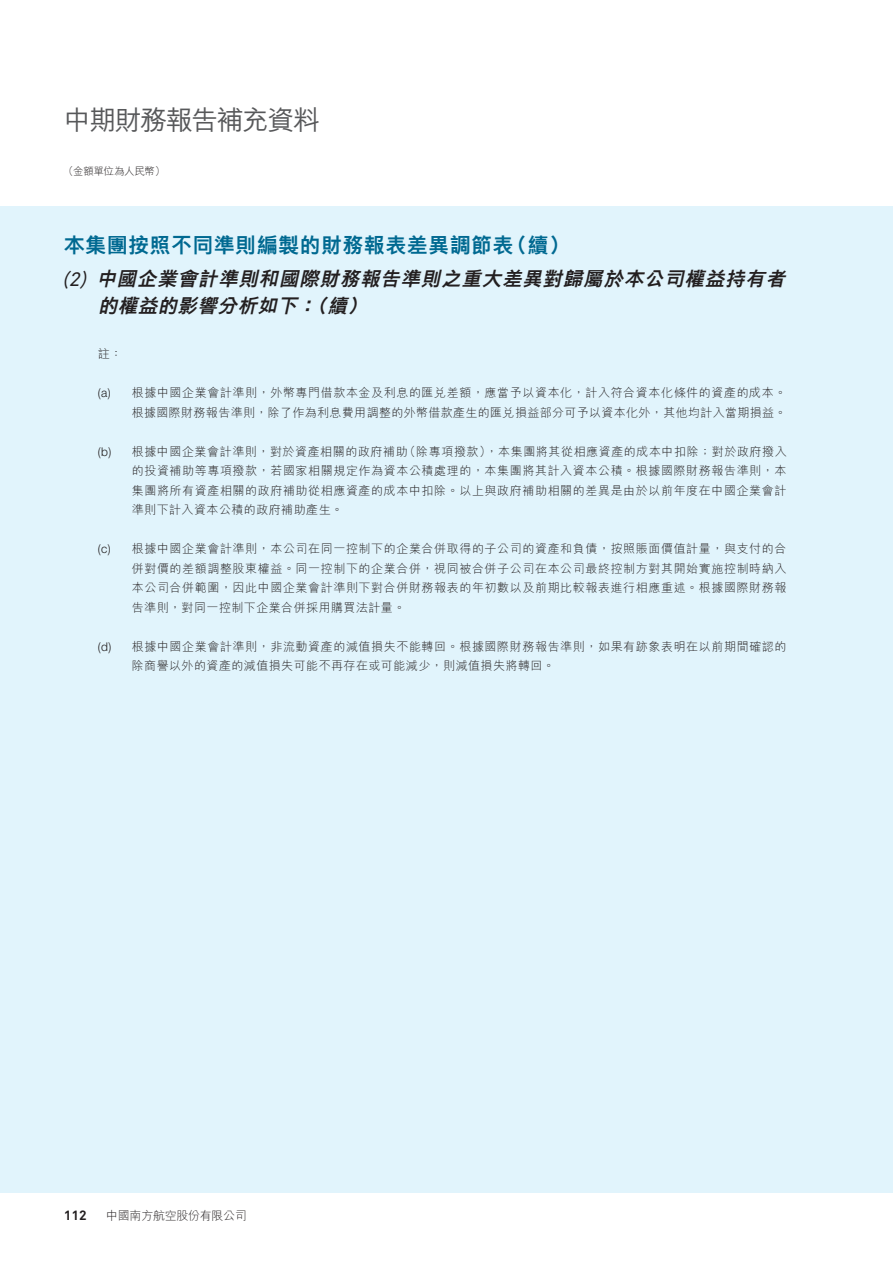
<style>
.page{position:relative;width:893px;height:1263px;background:#fff}
.page>*{position:absolute;margin:0;border:0;box-sizing:border-box;transform-origin:0 0}
.t1{font:500 27px "M Hei HK";letter-spacing:-.055em;color:#57585a}
.t2{font:800 21px "M Hei HK";letter-spacing:.02em;color:#006991}
.t3{font:italic 800 19.5px/27px "M Hei HK";color:#231f20}
.t4{font:700 13.5px "Akkurat Pro";color:#231f20}
.t5{font:300 12px/19.5px "M Hei HK";letter-spacing:.05em;color:#231f20;text-align:justify}
.t6{font:300 12px/19.5px "M Hei HK";letter-spacing:.03em;color:#231f20;text-align:right}
.t7{font:300 12px "M Hei HK";letter-spacing:-.025em;color:#231f20}
.t8{font:300 10.5px "M Hei HK";letter-spacing:-.03em;color:#231f20}
.s1{font-family:"Akkurat Pro";font-weight:400}
.s2{font-family:"Helvetica Neue LT Std"}
</style>
<div class="page">
<div style="left:0;top:206px;width:893px;height:987px;background:#e1f4fc"></div>
<h1 class="t1" style="left:64px;top:101px;width:258px">中期財務報告補充資料</h1>
<p class="t8" style="left:63px;top:166px;width:104px">（金額單位為人民幣）</p>
<h2 class="t2" style="left:64px;top:234px;width:508px">本集團按照不同準則編製的財務報表差異調節表（續）</h2>
<h3 class="t3" style="left:98px;top:265px;width:693px;text-indent:-35px"><span class="s1">(2)</span> 中國企業會計準則和國際財務報告準則之重大差異對歸屬於本公司權益持有者的權益的影響分析如下：（續）</h3>
<p class="t5" style="left:98px;top:344px;width:26px">註：</p>
<p class="t6" style="left:98px;top:383px;width:690px"><span class="s2">(a)</span> 根據中國企業會計準則，外幣專門借款本金及利息的匯兌差額，應當予以資本化，計入符合資本化條件的資產的成本。根據國際財務報告準則，除了作為利息費用調整的外幣借款產生的匯兌損益部分可予以資本化外，其他均計入當期損益。</p>
<p class="t5" style="left:132px;top:441px;width:656px;text-indent:-34px"><span class="s2">(b)</span> 根據中國企業會計準則，對於資產相關的政府補助（除專項撥款），本集團將其從相應資產的成本中扣除；對於政府撥入的投資補助等專項撥款，若國家相關規定作為資本公積處理的，本集團將其計入資本公積。根據國際財務報告準則，本集團將所有資產相關的政府補助從相應資產的成本中扣除。以上與政府補助相關的差異是由於以前年度在中國企業會計準則下計入資本公積的政府補助產生。</p>
<p class="t5" style="left:132px;top:539px;width:656px;text-indent:-34px"><span class="s2">(c)</span> 根據中國企業會計準則，本公司在同一控制下的企業合併取得的子公司的資產和負債，按照賬面價值計量，與支付的合併對價的差額調整股東權益。同一控制下的企業合併，視同被合併子公司在本公司最終控制方對其開始實施控制時納入本公司合併範圍，因此中國企業會計準則下對合併財務報表的年初數以及前期比較報表進行相應重述。根據國際財務報告準則，對同一控制下企業合併採用購買法計量。</p>
<p class="t5" style="left:132px;top:636px;width:656px;text-indent:-34px"><span class="s2">(d)</span> 根據中國企業會計準則，非流動資產的減值損失不能轉回。根據國際財務報告準則，如果有跡象表明在以前期間確認的除商譽以外的資產的減值損失可能不再存在或可能減少，則減值損失將轉回。</p>
<p class="t4" style="left:64px;top:1207px;width:24px">112</p>
<p class="t7" style="left:106px;top:1209px;width:142px">中國南方航空股份有限公司</p>
</div>
